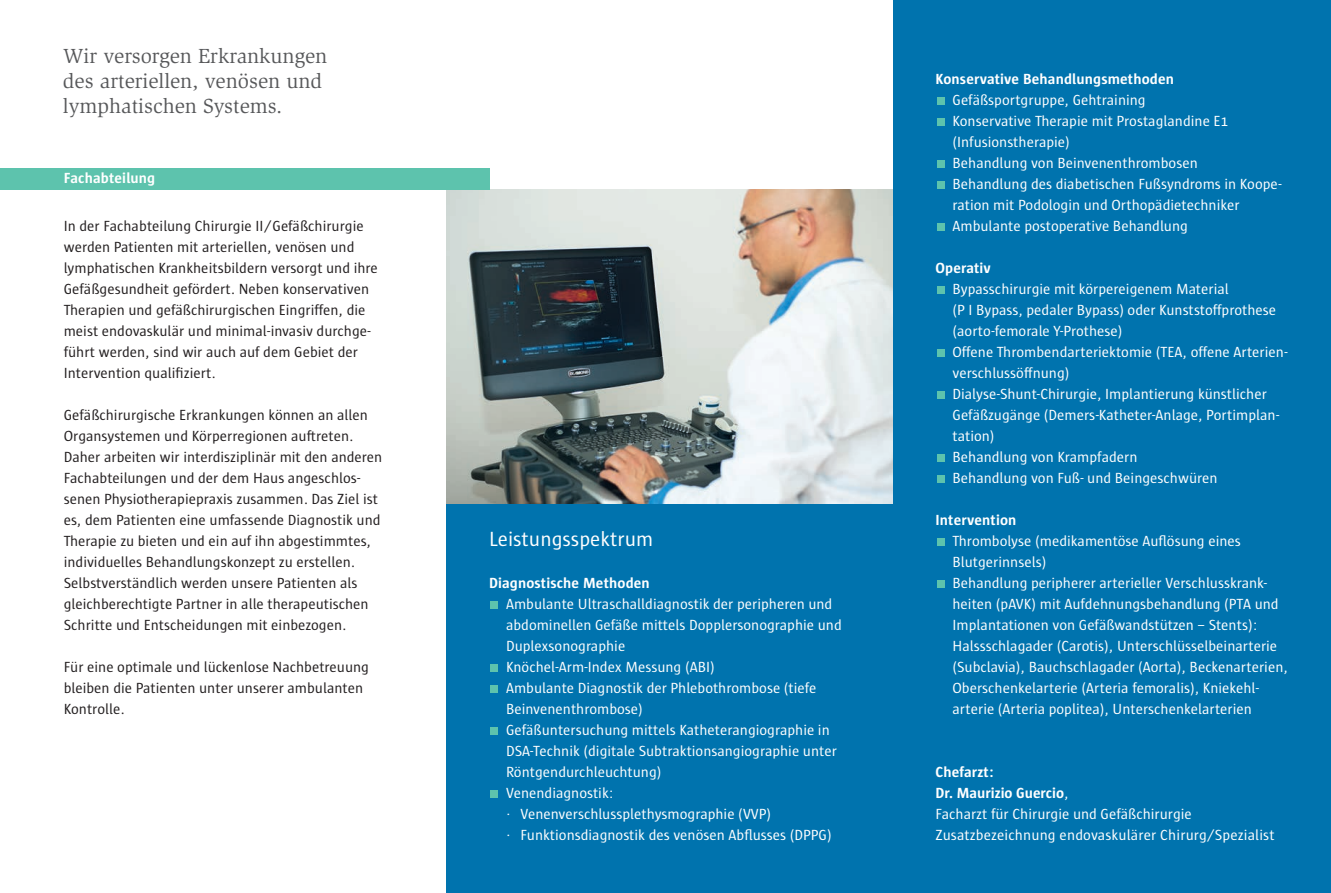
<style>
.page{position:relative;width:1331px;height:893px;background:#fff}
.page>*{position:absolute;margin:0;border:0;box-sizing:border-box;transform-origin:0 0}
.t1{font:21px/24.8px "Slimbach";color:#57585a}
.t2{font:21px "Sun";color:#fff}
.t3{font:15px/21px "Sun";color:#fff}
.t4{font:15px/21px "Sun";color:#231f20}
.t5{font:700 15px "Sun";letter-spacing:.01em;color:#fff}
.s1{font-weight:700}
</style>
<div class="page">
<img style="left:446px;top:189px;width:447px;height:315px">
<div style="left:446px;top:504px;width:458px;height:389px;background:#0073ae"></div>
<div style="left:893px;top:0;width:438px;height:893px;background:#0073ae"></div>
<div style="left:0;top:168px;width:489px;height:21px;background:#5dc3ad"></div>
<div style="left:490px;top:601px;width:8px;height:8px;background:#5dc3ad"></div>
<div style="left:490px;top:664px;width:8px;height:8px;background:#5dc3ad"></div>
<div style="left:490px;top:685px;width:8px;height:8px;background:#5dc3ad"></div>
<div style="left:490px;top:727px;width:8px;height:8px;background:#5dc3ad"></div>
<div style="left:490px;top:790px;width:8px;height:8px;background:#5dc3ad"></div>
<div style="left:937px;top:97px;width:8px;height:8px;background:#5dc3ad"></div>
<div style="left:937px;top:118px;width:8px;height:8px;background:#5dc3ad"></div>
<div style="left:937px;top:160px;width:8px;height:8px;background:#5dc3ad"></div>
<div style="left:937px;top:181px;width:8px;height:8px;background:#5dc3ad"></div>
<div style="left:937px;top:223px;width:8px;height:8px;background:#5dc3ad"></div>
<div style="left:937px;top:286px;width:8px;height:8px;background:#5dc3ad"></div>
<div style="left:937px;top:349px;width:8px;height:8px;background:#5dc3ad"></div>
<div style="left:937px;top:391px;width:8px;height:8px;background:#5dc3ad"></div>
<div style="left:937px;top:454px;width:8px;height:8px;background:#5dc3ad"></div>
<div style="left:937px;top:475px;width:8px;height:8px;background:#5dc3ad"></div>
<div style="left:937px;top:538px;width:8px;height:8px;background:#5dc3ad"></div>
<div style="left:937px;top:580px;width:8px;height:8px;background:#5dc3ad"></div>
<h1 class="t1" style="left:63px;top:44px;width:266px">Wir versorgen Erkrankungen des arteriellen, venösen und lymphatischen Systems.</h1>
<p class="t5" style="left:64px;top:170px;width:93px">Fachabteilung</p>
<p class="t4" style="left:64px;top:216px;width:316px">In der Fachabteilung Chirurgie II/Gefäßchirurgie werden Patienten mit arteriellen, venösen und lymphatischen Krankheitsbildern versorgt und ihre Gefäßgesundheit gefördert. Neben konservativen Therapien und gefäßchirurgischen Eingriffen, die meist endovaskulär und minimal-invasiv durchge&shy;führt werden, sind wir auch auf dem Gebiet der Intervention qualifiziert.</p>
<p class="t4" style="left:64px;top:405px;width:320px">Gefäßchirurgische Erkrankungen können an allen Organsystemen und Körperregionen auftreten.<br>Daher arbeiten wir interdisziplinär mit den anderen Fachabteilungen und der dem Haus angeschlos&shy;senen Physiotherapiepraxis zusammen. Das Ziel ist es, dem Patienten eine umfassende Diagnostik und Therapie zu bieten und ein auf ihn abgestimmtes, individuelles Behandlungskonzept zu erstellen.<br>Selbstverständlich werden unsere Patienten als gleichberechtigte Partner in alle therapeutischen Schritte und Entscheidungen mit einbezogen.</p>
<p class="t4" style="left:64px;top:657px;width:307px">Für eine optimale und lückenlose Nachbetreuung bleiben die Patienten unter unserer ambulanten<br>Kontrolle.</p>
<h1 class="t2" style="left:489px;top:528px;width:166px">Leistungsspektrum</h1>
<p class="t5" style="left:489px;top:575px;width:162px">Diagnostische Methoden</p>
<p class="t3" style="left:506px;top:594px;width:337px">Ambulante Ultraschalldiagnostik der peripheren und abdominellen Gefäße mittels Dopplersonographie und Duplexsonographie<br>Knöchel-Arm-Index Messung (ABI)<br>Ambulante Diagnostik der Phlebothrombose (tiefe Beinvenenthrombose)<br>Gefäßuntersuchung mittels Katheterangiographie in DSA-Technik (digitale Subtraktionsangiographie unter Röntgendurchleuchtung)<br>Venendiagnostik:<br>· Venenverschlussplethysmographie (VVP)<br>· Funktionsdiagnostik des venösen Abflusses (DPPG)</p>
<p class="t5" style="left:935px;top:71px;width:240px">Konservative Behandlungsmethoden</p>
<p class="t3" style="left:952px;top:90px;width:330px">Gefäßsportgruppe, Gehtraining<br>Konservative Therapie mit Prostaglandine E1 (Infusionstherapie)<br>Behandlung von Beinvenenthrombosen<br>Behandlung des diabetischen Fußsyndroms in Koope&shy;ration mit Podologin und Orthopädietechniker Ambulante postoperative Behandlung</p>
<p class="t5" style="left:935px;top:260px;width:57px">Operativ</p>
<p class="t3" style="left:952px;top:279px;width:336px">Bypasschirurgie mit körpereigenem Material<br>(P I Bypass, pedaler Bypass) oder Kunststoffprothese (aorto-femorale Y-Prothese)<br>Offene Thrombendarteriektomie (TEA, offene Arterien&shy;verschlussöffnung)<br>Dialyse-Shunt-Chirurgie, Implantierung künstlicher Gefäßzugänge (Demers-Katheter-Anlage, Portimplan&shy;tation)<br>Behandlung von Krampfadern<br>Behandlung von Fuß- und Beingeschwüren</p>
<p class="t5" style="left:935px;top:512px;width:82px">Intervention</p>
<p class="t3" style="left:952px;top:531px;width:337px">Thrombolyse (medikamentöse Auflösung eines Blutgerinnsels)<br>Behandlung peripherer arterieller Verschlusskrank&shy;heiten (pAVK) mit Aufdehnungsbehandlung (PTA und Implantationen von Gefäßwandstützen – Stents):<br>Halssschlagader (Carotis), Unterschlüsselbeinarterie (Subclavia), Bauchschlagader (Aorta), Beckenarterien, Oberschenkelarterie (Arteria femoralis), Kniekehl&shy;arterie (Arteria poplitea), Unterschenkelarterien</p>
<p class="t3" style="left:935px;top:762px;width:341px"><span class="s1">Chefarzt:<br>Dr. Maurizio Guercio</span>,<br>Facharzt für Chirurgie und Gefäßchirurgie Zusatzbezeichnung endovaskulärer Chirurg/Spezialist</p>
</div>
